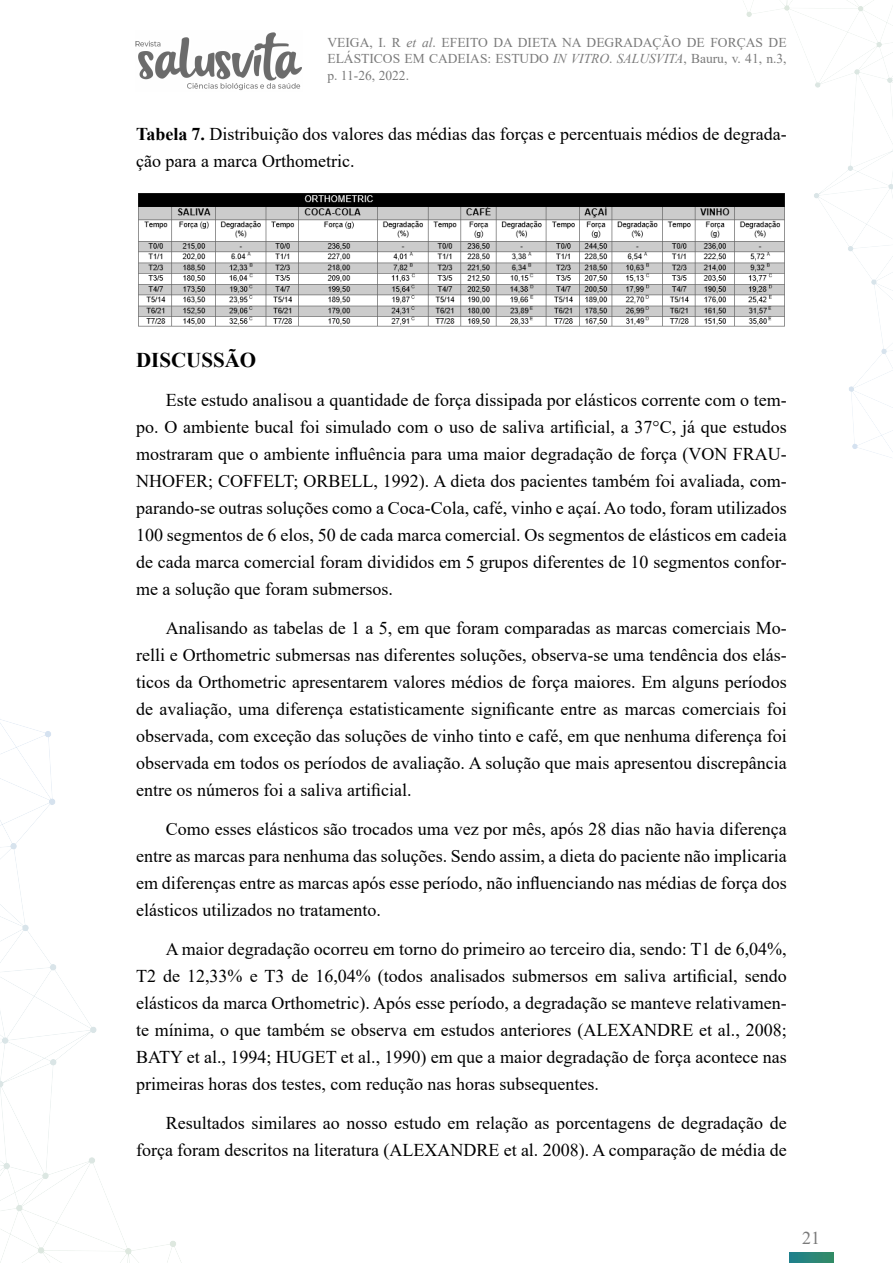
<style>
.page{position:relative;width:893px;height:1263px;background:#fff}
.page>*{position:absolute;margin:0;border:0;box-sizing:border-box;transform-origin:0 0}
.t1{font:700 21px "Times New Roman";color:#000}
.t2{font:18px/27px "Times New Roman";color:#000;text-align:justify}
.t3{font:18px "Times New Roman";color:#7a7a7a}
.t4{font:13.5px/16.5px "Times New Roman";color:#7a7a7a;text-align:justify}
.s1{font-style:italic}
.s2{font-weight:700}
</style>
<div class="page">
<img style="left:0;top:719px;width:182px;height:544px">
<img style="left:743px;top:0;width:150px;height:458px">
<img style="left:789px;top:1253px;width:44px;height:10px">
<img style="left:135px;top:32px;width:167px;height:59px">
<img style="left:138px;top:191px;width:649px;height:139px">
<p class="t4" style="left:327px;top:33px;width:461px">VEIGA, I. R <span class="s1">et al</span>. EFEITO DA DIETA NA DEGRADAÇÃO DE FORÇAS DE ELÁSTICOS EM CADEIAS: ESTUDO <span class="s1">IN VITRO</span>. <span class="s1">SALUSVITA</span>, Bauru, v. 41, n.3, p. 11-26, 2022.</p>
<p class="t2" style="left:136px;top:120px;width:652px"><span class="s2">Tabela 7.</span> Distribuição dos valores das médias das forças e percentuais médios de degrada&shy;ção para a marca Orthometric.</p>
<p class="t1" style="left:136px;top:345px;width:122px">DISCUSSÃO</p>
<p class="t2" style="left:136px;top:386px;width:652px;text-indent:30px">Este estudo analisou a quantidade de força dissipada por elásticos corrente com o tem&shy;po. O ambiente bucal foi simulado com o uso de saliva artificial, a 37°C, já que estudos mostraram que o ambiente influência para uma maior degradação de força (VON FRAU-NHOFER; COFFELT; ORBELL, 1992). A dieta dos pacientes também foi avaliada, com&shy;parando-se outras soluções como a Coca-Cola, café, vinho e açaí. Ao todo, foram utilizados 100 segmentos de 6 elos, 50 de cada marca comercial. Os segmentos de elásticos em cadeia de cada marca comercial foram divididos em 5 grupos diferentes de 10 segmentos confor&shy;me a solução que foram submersos.</p>
<p class="t2" style="left:136px;top:614px;width:652px;text-indent:30px">Analisando as tabelas de 1 a 5, em que foram comparadas as marcas comerciais Mo&shy;relli e Orthometric submersas nas diferentes soluções, observa-se uma tendência dos elás&shy;ticos da Orthometric apresentarem valores médios de força maiores. Em alguns períodos de avaliação, uma diferença estatisticamente significante entre as marcas comerciais foi observada, com exceção das soluções de vinho tinto e café, em que nenhuma diferença foi observada em todos os períodos de avaliação. A solução que mais apresentou discrepância entre os números foi a saliva artificial.</p>
<p class="t2" style="left:136px;top:815px;width:652px;text-indent:30px">Como esses elásticos são trocados uma vez por mês, após 28 dias não havia diferença entre as marcas para nenhuma das soluções. Sendo assim, a dieta do paciente não implicaria em diferenças entre as marcas após esse período, não influenciando nas médias de força dos elásticos utilizados no tratamento.</p>
<p class="t2" style="left:136px;top:935px;width:652px;text-indent:30px">A maior degradação ocorreu em torno do primeiro ao terceiro dia, sendo: T1 de 6,04%, T2 de 12,33% e T3 de 16,04% (todos analisados submersos em saliva artificial, sendo elásticos da marca Orthometric). Após esse período, a degradação se manteve relativamen&shy;te mínima, o que também se observa em estudos anteriores (ALEXANDRE et al., 2008; BATY et al., 1994; HUGET et al., 1990) em que a maior degradação de força acontece nas primeiras horas dos testes, com redução nas horas subsequentes.</p>
<p class="t2" style="left:136px;top:1109px;width:652px;text-align:right">Resultados similares ao nosso estudo em relação as porcentagens de degradação de força foram descritos na literatura (ALEXANDRE et al. 2008). A comparação de média de</p>
<p class="t3" style="left:802px;top:1226px;width:19px">21</p>
</div>
